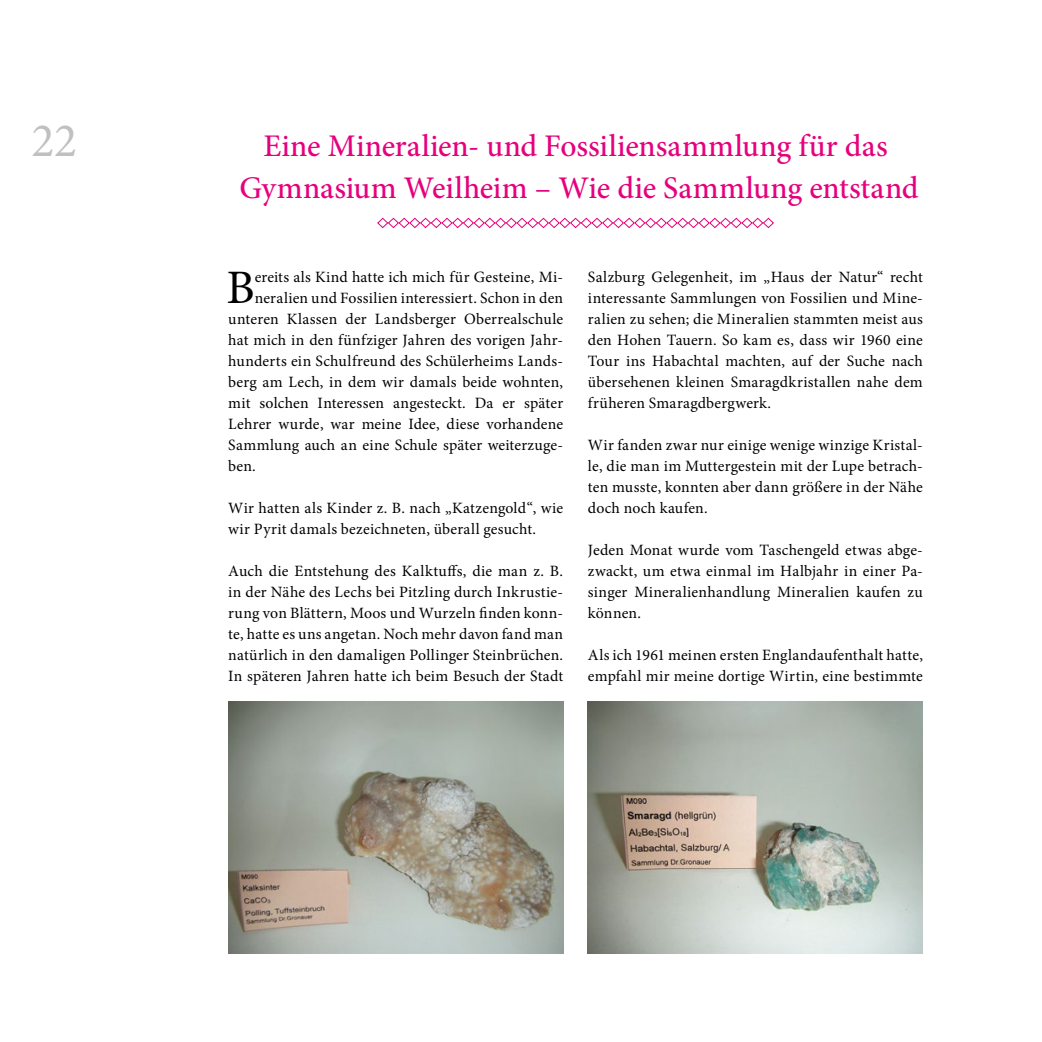
<style>
.page{position:relative;width:1042px;height:1042px;background:#fff}
.page>*{position:absolute;margin:0;border:0;box-sizing:border-box;transform-origin:0 0}
.t1{font:48.12px "Minion Pro";color:#c1c0c0}
.t2{font:48.12px "Minion Pro";color:#000}
.t3{font:500 31.5px/42px "Minion Pro";color:#e6007d;text-align:center}
.t4{font:15.75px/21px "Minion Pro";letter-spacing:.01em;color:#000;text-align:justify}
</style>
<div class="page">
<svg style="left:377px;top:217px;width:397px;height:12px"></svg>
<img style="left:228px;top:702px;width:335px;height:251px">
<img style="left:588px;top:702px;width:335px;height:251px">
<h1 class="t1" style="left:31px;top:108px;width:47px">22</h1>
<h2 class="t3" style="left:240px;top:125px;width:680px">Eine Mineralien- und Fossiliensammlung für das<br>Gymnasium Weilheim – Wie die Sammlung entstand</h2>
<h1 class="t2" style="left:226px;top:255px;width:30px">B</h1>
<p class="t4" style="left:255px;top:266px;width:310px">ereits als Kind hatte ich mich für Gesteine, Mi-</p>
<p class="t4" style="left:255px;top:287px;width:310px">neralien und Fossilien interessiert. Schon in den</p>
<p class="t4" style="left:228px;top:308px;width:336px">unteren Klassen der Landsberger Oberrealschule</p>
<p class="t4" style="left:228px;top:329px;width:336px">hat mich in den fünfziger Jahren des vorigen Jahr-</p>
<p class="t4" style="left:228px;top:350px;width:336px">hunderts ein Schulfreund des Schülerheims Lands-</p>
<p class="t4" style="left:228px;top:371px;width:336px">berg am Lech, in dem wir damals beide wohnten,</p>
<p class="t4" style="left:228px;top:392px;width:336px">mit solchen Interessen angesteckt. Da er später</p>
<p class="t4" style="left:228px;top:413px;width:336px">Lehrer wurde, war meine Idee, diese vorhandene</p>
<p class="t4" style="left:228px;top:434px;width:336px">Sammlung auch an eine Schule später weiterzuge-</p>
<p class="t4" style="left:228px;top:455px;width:29px">ben.</p>
<p class="t4" style="left:228px;top:497px;width:336px">Wir hatten als Kinder z. B. nach „Katzengold“, wie wir Pyrit damals bezeichneten, überall gesucht.</p>
<p class="t4" style="left:228px;top:560px;width:336px">Auch die Entstehung des Kalktuffs, die man z. B. in der Nähe des Lechs bei Pitzling durch Inkrustie&shy;rung von Blättern, Moos und Wurzeln finden konn&shy;te, hatte es uns angetan. Noch mehr davon fand man natürlich in den damaligen Pollinger Steinbrüchen.<br>In späteren Jahren hatte ich beim Besuch der Stadt</p>
<p class="t4" style="left:588px;top:266px;width:336px">Salzburg Gelegenheit, im „Haus der Natur“ recht interessante Sammlungen von Fossilien und Mine&shy;ralien zu sehen; die Mineralien stammten meist aus den Hohen Tauern. So kam es, dass wir 1960 eine Tour ins Habachtal machten, auf der Suche nach übersehenen kleinen Smaragdkristallen nahe dem früheren Smaragdbergwerk.</p>
<p class="t4" style="left:588px;top:434px;width:336px">Wir fanden zwar nur einige wenige winzige Kristal&shy;le, die man im Muttergestein mit der Lupe betrach&shy;ten musste, konnten aber dann größere in der Nähe doch noch kaufen.</p>
<p class="t4" style="left:588px;top:539px;width:336px">Jeden Monat wurde vom Taschengeld etwas abge&shy;zwackt, um etwa einmal im Halbjahr in einer Pa&shy;singer Mineralienhandlung Mineralien kaufen zu können.</p>
<p class="t4" style="left:588px;top:644px;width:336px">Als ich 1961 meinen ersten Englandaufenthalt hatte, empfahl mir meine dortige Wirtin, eine bestimmte</p>
</div>
